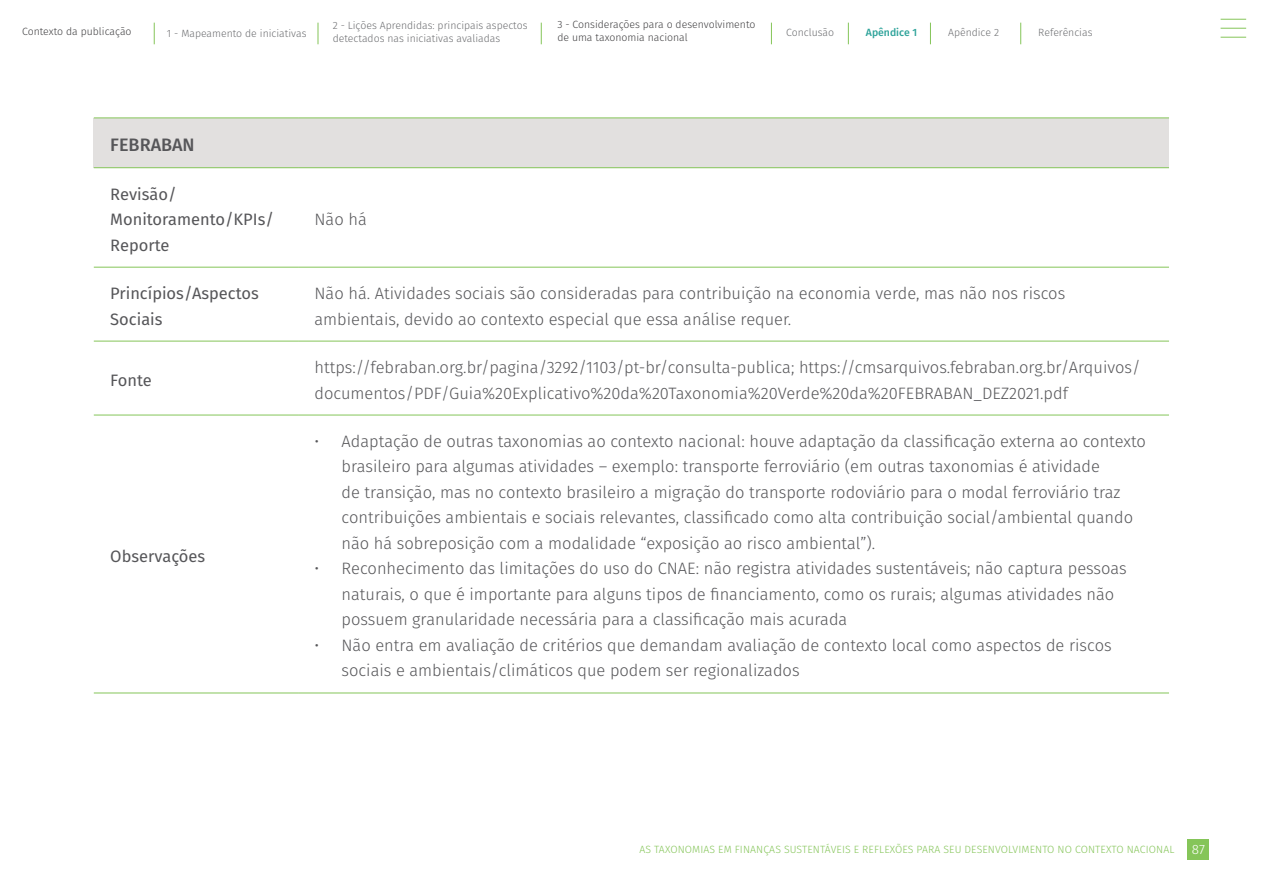
<style>
.page{position:relative;width:1263px;height:893px;background:#fff}
.page>*{position:absolute;margin:0;border:0;box-sizing:border-box;transform-origin:0 0}
.t1{font:500 18px "Fira Sans";color:#565659}
.t2{font:300 16.5px/25.5px "Fira Sans";color:#565659}
.t3{font:16.5px/25.5px "Fira Sans";color:#565659}
.t4{font:300 13.5px "Fira Sans";color:#fff}
.t5{font:300 10.5px/12.6px "Fira Sans";color:#6d6e71}
.t6{font:300 10.5px "Fira Sans";letter-spacing:.01em;color:#85c559}
.t7{font:300 10.5px/12.6px "Fira Sans";color:#414042}
.t8{font:500 10.5px "Fira Sans";color:#2ea39a}
</style>
<div class="page">
<svg style="left:154px;top:23px;width:1px;height:21px"></svg>
<svg style="left:318px;top:23px;width:1px;height:21px"></svg>
<svg style="left:541px;top:23px;width:1px;height:21px"></svg>
<svg style="left:771px;top:23px;width:1px;height:21px"></svg>
<svg style="left:1220px;top:19px;width:26px;height:1px"></svg>
<svg style="left:1220px;top:28px;width:26px;height:1px"></svg>
<svg style="left:1220px;top:37px;width:26px;height:1px"></svg>
<svg style="left:848px;top:23px;width:1px;height:21px"></svg>
<svg style="left:930px;top:23px;width:1px;height:21px"></svg>
<svg style="left:1020px;top:23px;width:1px;height:21px"></svg>
<div style="left:1188px;top:839px;width:21px;height:20px;background:#85c559"></div>
<div style="left:94px;top:118px;width:1075px;height:50px;background:#e2e0df"></div>
<hr style="left:94px;top:118px;width:204px;height:1px;background:#85c559">
<hr style="left:298px;top:118px;width:871px;height:1px;background:#85c559">
<hr style="left:94px;top:167px;width:204px;height:1px;background:#85c559">
<hr style="left:298px;top:167px;width:871px;height:1px;background:#85c559">
<hr style="left:94px;top:267px;width:204px;height:1px;background:#85c559">
<hr style="left:298px;top:267px;width:871px;height:1px;background:#85c559">
<hr style="left:94px;top:341px;width:204px;height:1px;background:#85c559">
<hr style="left:298px;top:341px;width:871px;height:1px;background:#85c559">
<hr style="left:94px;top:415px;width:204px;height:1px;background:#85c559">
<hr style="left:298px;top:415px;width:871px;height:1px;background:#85c559">
<hr style="left:94px;top:693px;width:204px;height:1px;background:#85c559">
<hr style="left:298px;top:693px;width:871px;height:1px;background:#85c559">
<p class="t7" style="left:557px;top:18px;width:200px">3 - Considerações para o desenvolvimento de uma taxonomia nacional</p>
<p class="t7" style="left:22px;top:25px;width:111px">Contexto da publicação</p>
<p class="t5" style="left:167px;top:27px;width:141px">1 - Mapeamento de iniciativas</p>
<p class="t5" style="left:333px;top:19px;width:196px">2 - Lições Aprendidas: principais aspectos detectados nas iniciativas avaliadas</p>
<p class="t5" style="left:786px;top:26px;width:50px">Conclusão</p>
<p class="t8" style="left:866px;top:24px;width:53px">Apêndice 1</p>
<p class="t5" style="left:948px;top:26px;width:52px">Apêndice 2</p>
<p class="t5" style="left:1038px;top:26px;width:56px">Referências</p>
<p class="t1" style="left:110px;top:131px;width:86px">FEBRABAN</p>
<p class="t3" style="left:110px;top:181px;width:165px">Revisão/<br>Monitoramento/KPIs/<br>Reporte</p>
<p class="t2" style="left:315px;top:207px;width:54px">Não há</p>
<p class="t3" style="left:110px;top:280px;width:150px">Princípios/Aspectos<br>Sociais</p>
<p class="t2" style="left:315px;top:280px;width:752px">Não há. Atividades sociais são consideradas para contribuição na economia verde, mas não nos riscos ambientais, devido ao contexto especial que essa análise requer.</p>
<p class="t3" style="left:110px;top:367px;width:43px">Fonte</p>
<p class="t3" style="left:110px;top:543px;width:96px">Observações</p>
<p class="t2" style="left:315px;top:354px;width:828px">https://febraban.org.br/pagina/3292/1103/pt-br/consulta-publica; https://cmsarquivos.febraban.org.br/Arquivos/ documentos/PDF/Guia%20Explicativo%20da%20Taxonomia%20Verde%20da%20FEBRABAN_DEZ2021.pdf</p>
<p class="t2" style="left:342px;top:428px;width:806px;text-indent:-27px">• Adaptação de outras taxonomias ao contexto nacional: houve adaptação da classificação externa ao contexto brasileiro para algumas atividades – exemplo: transporte ferroviário (em outras taxonomias é atividade<br>de transição, mas no contexto brasileiro a migração do transporte rodoviário para o modal ferroviário traz contribuições ambientais e sociais relevantes, classificado como alta contribuição social/ambiental quando não há sobreposição com a modalidade “exposição ao risco ambiental”).</p>
<p class="t2" style="left:342px;top:556px;width:787px;text-indent:-27px">• Reconhecimento das limitações do uso do CNAE: não registra atividades sustentáveis; não captura pessoas naturais, o que é importante para alguns tipos de financiamento, como os rurais; algumas atividades não possuem granularidade necessária para a classificação mais acurada</p>
<p class="t2" style="left:342px;top:632px;width:772px;text-indent:-27px">• Não entra em avaliação de critérios que demandam avaliação de contexto local como aspectos de riscos sociais e ambientais/climáticos que podem ser regionalizados</p>
<p class="t6" style="left:639px;top:841px;width:536px">AS TAXONOMIAS EM FINANÇAS SUSTENTÁVEIS E REFLEXÕES PARA SEU DESENVOLVIMENTO NO CONTEXTO NACIONAL</p>
<p class="t4" style="left:1192px;top:839px;width:15px">87</p>
</div>
